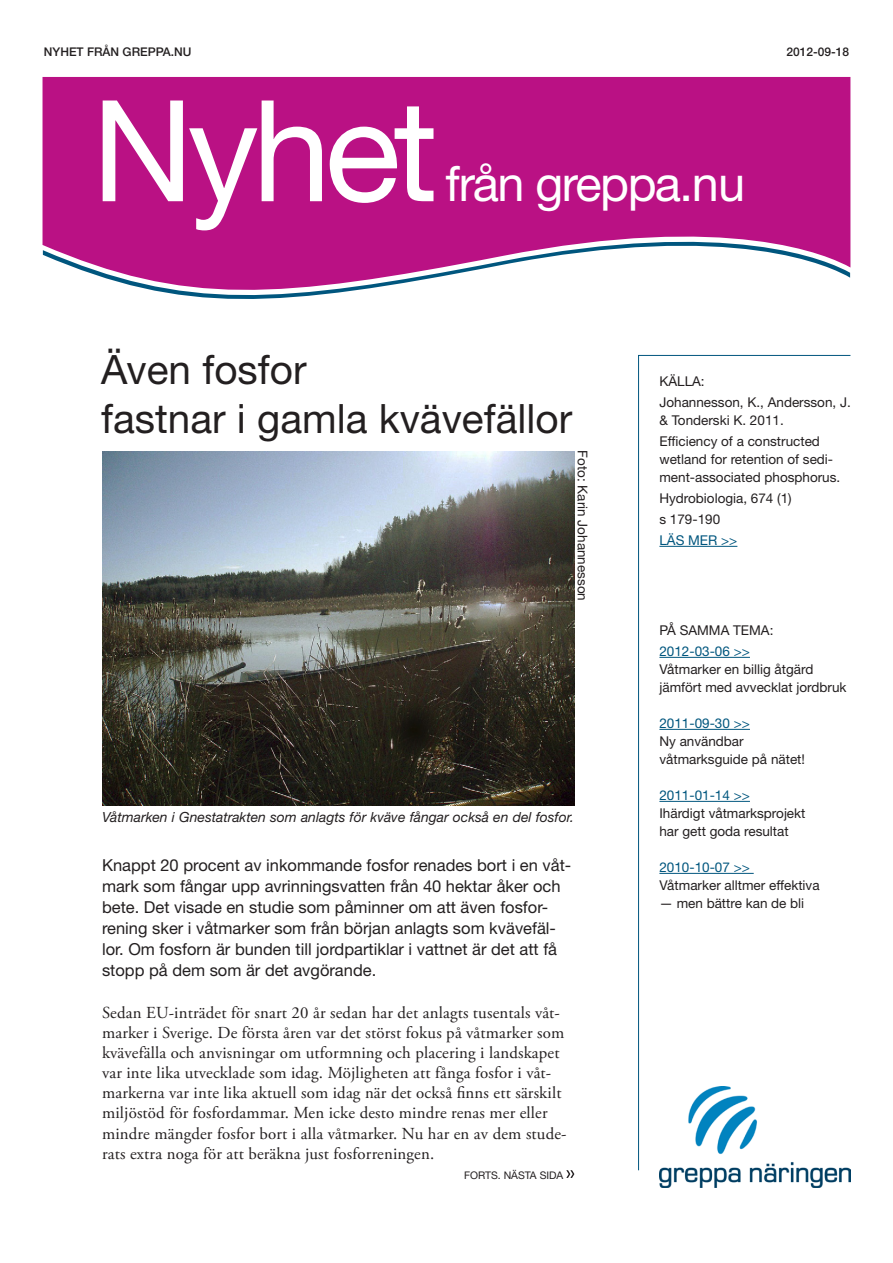
<style>
.page{position:relative;width:893px;height:1263px;background:#fff}
.page>*{position:absolute;margin:0;border:0;box-sizing:border-box;transform-origin:0 0}
.Huvud{font:141px "Helvetica Neue LT Std";letter-spacing:-.045em;color:#fff}
.Huvud-2{font:48.75px "Helvetica Neue LT Std";letter-spacing:-.03em;color:#fff}
.Rubrik{font:40.5px "Helvetica Neue LT Std";color:#231f20}
.Brödtext{font:16.8px/20.1px "Adobe Garamond Pro";letter-spacing:.01em;color:#231f20}
.Ingress{font:16.5px/21px "Helvetica Neue LT Std";color:#231f20}
.Bildtext_1{font:italic 13.95px "Helvetica Neue LT Std";color:#231f20}
.Liten_text_Bröd{font:13.5px/18px "Helvetica Neue LT Std";color:#231f20}
.Länkar{font:13.5px "Helvetica Neue LT Std";color:#00567e}
.Text_huvud{font:500 12px "Helvetica Neue LT Std";color:#231f20}
.Ingress-2{font:10.5px "Helvetica Neue LT Std";color:#231f20}
</style>
<div class="page">
<svg style="left:43px;top:77px;width:807px;height:222px;background:#c03596"></svg>
<svg style="left:638px;top:355px;width:213px;height:816px"></svg>
<hr style="left:659px;top:546px;width:78px;height:1px;background:#00567e">
<hr style="left:659px;top:657px;width:91px;height:1px;background:#00567e">
<hr style="left:659px;top:729px;width:91px;height:1px;background:#00567e">
<hr style="left:659px;top:801px;width:91px;height:1px;background:#00567e">
<hr style="left:659px;top:873px;width:95px;height:1px;background:#00567e">
<img style="left:659px;top:1086px;width:191px;height:101px">
<svg style="left:566px;top:1170px;width:8px;height:8px"></svg>
<img style="left:102px;top:451px;width:472px;height:354px">
<p class="Text_huvud" style="left:44px;top:45px;width:149px">NYHET FRÅN GREPPA.NU</p>
<p class="Huvud" style="left:92px;top:67px;width:347px">Nyhet</p>
<p class="Huvud-2" style="left:446px;top:155px;width:301px">från greppa.nu</p>
<p class="Text_huvud" style="left:786px;top:45px;width:64px">2012-09-18</p>
<p class="Rubrik" style="left:101px;top:345px;width:207px">Även fosfor</p>
<p class="Rubrik" style="left:101px;top:394px;width:473px">fastnar i gamla kvävefällor</p>
<p class="Liten_text_Bröd" style="left:592px;top:450px;width:152px;rotate:90deg">Foto: Karin Johannesson</p>
<p class="Bildtext_1" style="left:102px;top:809px;width:473px">Våtmarken i Gnestatrakten som anlagts för kväve fångar också en del fosfor.</p>
<p class="Ingress" style="left:102px;top:854px;width:471px">Knappt 20 procent av inkommande fosfor renades bort i en våt&shy;mark som fångar upp avrinningsvatten från 40 hektar åker och bete. Det visade en studie som påminner om att även fosfor&shy;rening sker i våtmarker som från början anlagts som kvävefäl&shy;lor. Om fosforn är bunden till jordpartiklar i vattnet är det att få stopp på dem som är det avgörande.</p>
<p class="Brödtext" style="left:102px;top:1003px;width:466px">Sedan EU-inträdet för snart 20 år sedan har det anlagts tusentals våt&shy;marker i Sverige. De första åren var det störst fokus på våtmarker som kvävefälla och anvisningar om utformning och placering i landskapet var inte lika utvecklade som idag. Möjligheten att fånga fosfor i våt&shy;markerna var inte lika aktuell som idag när det också finns ett särskilt miljöstöd för fosfordammar. Men icke desto mindre renas mer eller mindre mängder fosfor bort i alla våtmarker. Nu har en av dem stude&shy;rats extra noga för att beräkna just fosforreningen.</p>
<p class="Ingress-2" style="left:464px;top:1169px;width:101px">FORTS. NÄSTA SIDA</p>
<p class="Liten_text_Bröd" style="left:659px;top:372px;width:47px">KÄLLA:</p>
<p class="Liten_text_Bröd" style="left:659px;top:393px;width:193px">Johannesson, K., Andersson, J.</p>
<p class="Liten_text_Bröd" style="left:659px;top:411px;width:126px">&amp; Tonderski K. 2011.</p>
<p class="Liten_text_Bröd" style="left:659px;top:432px;width:162px">Efficiency of a constructed</p>
<p class="Liten_text_Bröd" style="left:659px;top:450px;width:182px">wetland for retention of sedi&shy;ment-associated phosphorus.</p>
<p class="Liten_text_Bröd" style="left:659px;top:489px;width:134px">Hydrobiologia, 674 (1)</p>
<p class="Liten_text_Bröd" style="left:659px;top:510px;width:62px">s 179-190</p>
<p class="Länkar" style="left:659px;top:532px;width:79px">LÄS MER &gt;&gt;</p>
<p class="Liten_text_Bröd" style="left:659px;top:621px;width:116px">PÅ SAMMA TEMA:</p>
<p class="Länkar" style="left:659px;top:643px;width:92px">2012-03-06 &gt;&gt;</p>
<p class="Liten_text_Bröd" style="left:659px;top:660px;width:155px">Våtmarker en billig åtgärd</p>
<p class="Liten_text_Bröd" style="left:659px;top:678px;width:189px">jämfört med avvecklat jordbruk</p>
<p class="Länkar" style="left:659px;top:715px;width:92px">2011-09-30 &gt;&gt;</p>
<p class="Liten_text_Bröd" style="left:659px;top:732px;width:86px">Ny användbar</p>
<p class="Liten_text_Bröd" style="left:659px;top:750px;width:147px">våtmarksguide på nätet!</p>
<p class="Länkar" style="left:659px;top:787px;width:92px">2011-01-14 &gt;&gt;</p>
<p class="Liten_text_Bröd" style="left:659px;top:804px;width:148px">Ihärdigt våtmarksprojekt</p>
<p class="Liten_text_Bröd" style="left:659px;top:822px;width:131px">har gett goda resultat</p>
<p class="Länkar" style="left:659px;top:859px;width:92px">2010-10-07 &gt;&gt;</p>
<p class="Liten_text_Bröd" style="left:659px;top:876px;width:162px">Våtmarker alltmer effektiva</p>
<p class="Liten_text_Bröd" style="left:659px;top:894px;width:146px">— men bättre kan de bli</p>
</div>
